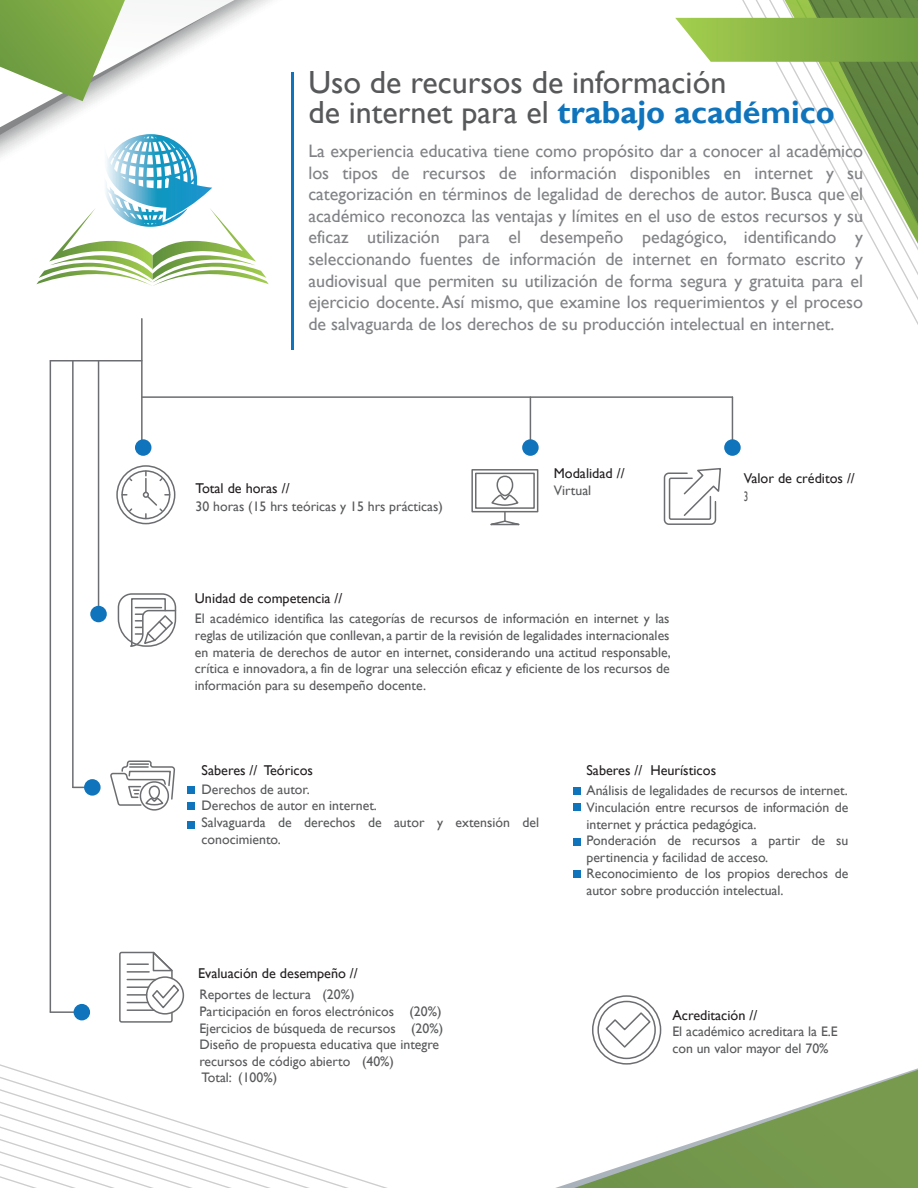
<style>
.page{position:relative;width:918px;height:1188px;background:#fff}
.page>*{position:absolute;margin:0;border:0;box-sizing:border-box;transform-origin:0 0}
.t1{font:31.95px/29.5px "Gill Sans";color:#57585a}
.t2{font:18px/21.6px "Gill Sans";color:#808285;text-align:justify}
.t3{font:14.25px "Gill Sans";color:#231f20}
.t4{font:13.8px/16.5px "Gill Sans";color:#57585a}
.t5{font:13.8px "Gill Sans";color:#57585a;scale:.65 1}
.s1{font-weight:700;color:#1074bc}
</style>
<div class="page">
<svg style="left:0;top:0;width:292px;height:170px"></svg>
<svg style="left:0;top:0;width:235px;height:127px"></svg>
<svg style="left:589px;top:1035px;width:329px;height:153px"></svg>
<svg style="left:0;top:966px;width:589px;height:222px"></svg>
<hr style="left:292px;top:72px;width:2px;height:278px;background:#1074bc">
<div style="left:116px;top:465px;width:59px;height:59px;border:2px solid #6c6d70;border-radius:50%"></div>
<div style="left:121px;top:470px;width:49px;height:49px;border:2px solid #6c6d70;border-radius:50%"></div>
<svg style="left:128px;top:477px;width:5px;height:5px"></svg>
<svg style="left:128px;top:508px;width:5px;height:5px"></svg>
<svg style="left:143px;top:471px;width:27px;height:48px"></svg>
<div style="left:471px;top:469px;width:67px;height:43px;border:2px solid #6c6d70"></div>
<div style="left:475px;top:473px;width:60px;height:36px;border:2px solid #6c6d70"></div>
<svg style="left:489px;top:475px;width:43px;height:51px"></svg>
<svg style="left:663px;top:0;width:255px;height:525px"></svg>
<svg style="left:117px;top:593px;width:60px;height:54px"></svg>
<div style="left:187px;top:786px;width:8px;height:8px;background:#1074bc"></div>
<div style="left:187px;top:821px;width:8px;height:8px;background:#1074bc"></div>
<div style="left:187px;top:802px;width:8px;height:8px;background:#1074bc"></div>
<div style="left:574px;top:787px;width:7px;height:7px;background:#1074bc"></div>
<div style="left:574px;top:803px;width:7px;height:7px;background:#1074bc"></div>
<div style="left:574px;top:838px;width:7px;height:8px;background:#1074bc"></div>
<div style="left:574px;top:870px;width:7px;height:8px;background:#1074bc"></div>
<svg style="left:110px;top:760px;width:66px;height:51px"></svg>
<div style="left:146px;top:976px;width:38px;height:39px;border:2px solid #6c6d70;border-radius:50%"></div>
<svg style="left:118px;top:951px;width:63px;height:72px"></svg>
<svg style="left:604px;top:1011px;width:48px;height:38px"></svg>
<div style="left:592px;top:995px;width:69px;height:70px;border:2px solid #6c6d70;border-radius:50%"></div>
<div style="left:597px;top:1001px;width:59px;height:58px;border:2px solid #6c6d70;border-radius:50%"></div>
<hr style="left:142px;top:396px;width:590px;height:2px;background:#6c6d70">
<hr style="left:50px;top:360px;width:92px;height:2px;background:#6c6d70">
<hr style="left:141px;top:319px;width:2px;height:125px;background:#6c6d70">
<hr style="left:98px;top:361px;width:1px;height:247px;background:#6c6d70">
<hr style="left:530px;top:397px;width:1px;height:47px;background:#6c6d70">
<hr style="left:732px;top:397px;width:1px;height:47px;background:#6c6d70">
<hr style="left:72px;top:361px;width:2px;height:426px;background:#6c6d70">
<hr style="left:50px;top:361px;width:1px;height:651px;background:#6c6d70">
<hr style="left:50px;top:1011px;width:27px;height:2px;background:#6c6d70">
<div style="left:74px;top:1004px;width:16px;height:16px;background:#1074bc;border-radius:50%"></div>
<div style="left:84px;top:779px;width:17px;height:17px;background:#1074bc;border-radius:50%"></div>
<div style="left:90px;top:606px;width:17px;height:16px;background:#1074bc;border-radius:50%"></div>
<div style="left:522px;top:439px;width:17px;height:17px;background:#1074bc;border-radius:50%"></div>
<div style="left:724px;top:439px;width:17px;height:17px;background:#1074bc;border-radius:50%"></div>
<div style="left:135px;top:439px;width:16px;height:17px;background:#1074bc;border-radius:50%"></div>
<svg style="left:36px;top:134px;width:233px;height:152px"></svg>
<h1 class="t1" style="left:308px;top:68px;width:528px">Uso de recursos de información<br>de internet para el <span class="s1">trabajo académico</span></h1>
<p class="t2" style="left:308px;top:140px;width:556px">La experiencia educativa tiene como propósito dar a conocer al académico los tipos de recursos de información disponibles en internet y su categorización en términos de legalidad de derechos de autor. Busca que el académico reconozca las ventajas y límites en el uso de estos recursos y su eficaz utilización para el desempeño pedagógico, identificando y seleccionando fuentes de información de internet en formato escrito y audiovisual que permiten su utilización de forma segura y gratuita para el ejercicio docente. Así mismo, que examine los requerimientos y el proceso de salvaguarda de los derechos de su producción intelectual en internet.</p>
<p class="t3" style="left:196px;top:480px;width:96px">Total de horas //</p>
<p class="t4" style="left:196px;top:498px;width:249px">30 horas (15 hrs teóricas y 15 hrs prácticas)</p>
<p class="t3" style="left:554px;top:465px;width:72px">Modalidad //</p>
<p class="t4" style="left:554px;top:483px;width:39px">Virtual</p>
<p class="t3" style="left:195px;top:590px;width:149px">Unidad de competencia //</p>
<p class="t4" style="left:195px;top:611px;width:478px;text-align:justify">El académico identifica las categorías de recursos de información en internet y las reglas de utilización que conllevan, a partir de la revisión de legalidades internacionales en materia de derechos de autor en internet, considerando una actitud responsable, crítica e innovadora, a fin de lograr una selección eficaz y eficiente de los recursos de información para su desempeño docente.</p>
<p class="t3" style="left:744px;top:469px;width:113px">Valor de créditos //</p>
<p class="t5" style="left:744px;top:489px;width:8px">3</p>
<p class="t3" style="left:202px;top:762px;width:113px">Saberes // Teóricos</p>
<p class="t4" style="left:202px;top:781px;width:339px">Derechos de autor.<br>Derechos de autor en internet.<br>Salvaguarda de derechos de autor y extensión del conocimiento.</p>
<p class="t3" style="left:198px;top:965px;width:161px">Evaluación de desempeño //</p>
<p class="t4" style="left:199px;top:987px;width:245px">Reportes de lectura (20%)<br>Participación en foros electrónicos (20%)<br>Ejercicios de búsqueda de recursos (20%)<br>Diseño de propuesta educativa que integre recursos de código abierto (40%)<br>Total: (100%)</p>
<p class="t3" style="left:586px;top:762px;width:131px">Saberes // Heurísticos</p>
<p class="t4" style="left:586px;top:783px;width:263px">Análisis de legalidades de recursos de internet.<br>Vinculación entre recursos de información de internet y práctica pedagógica.<br>Ponderación de recursos a partir de su pertinencia y facilidad de acceso.<br>Reconocimiento de los propios derechos de autor sobre producción intelectual.</p>
<p class="t3" style="left:672px;top:1007px;width:87px">Acreditación //</p>
<p class="t4" style="left:672px;top:1024px;width:167px">El académico acreditara la E.E con un valor mayor del 70%</p>
</div>
